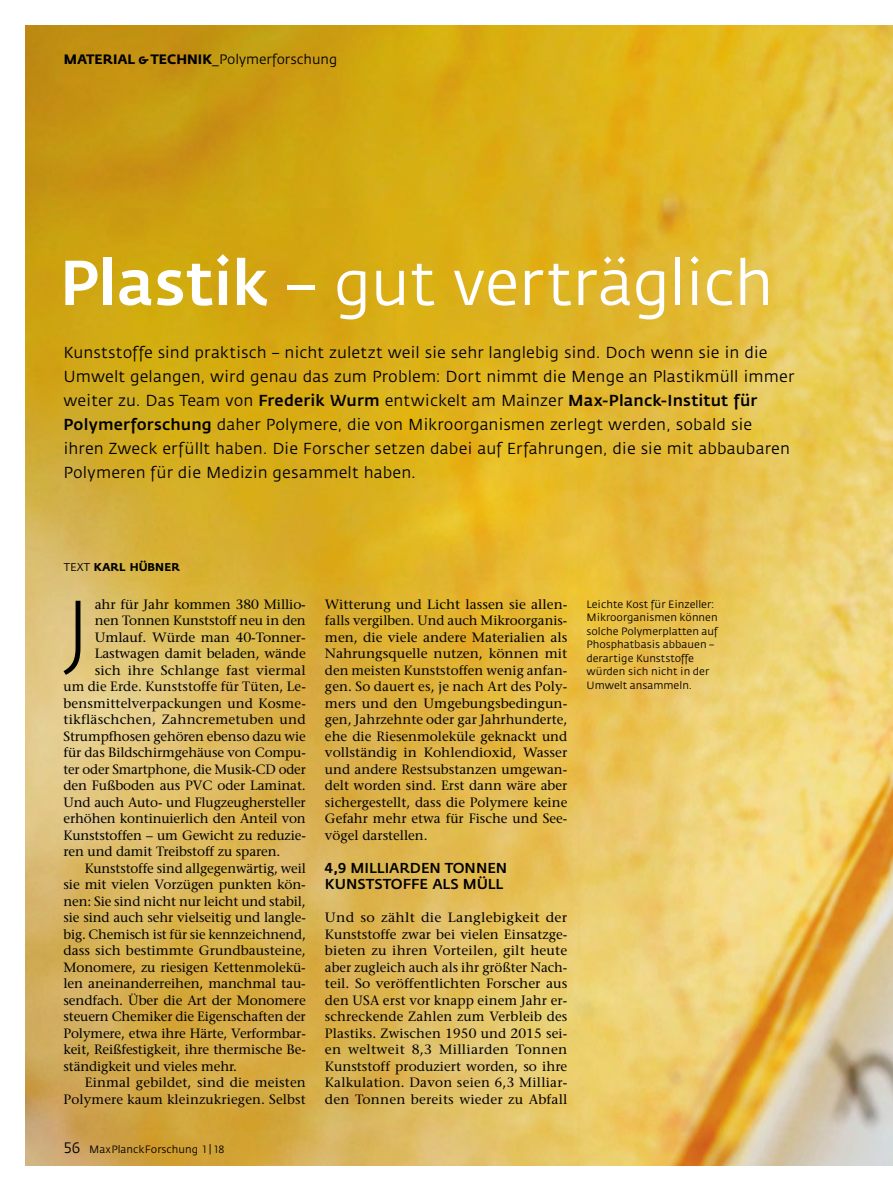
<style>
.page{position:relative;width:893px;height:1191px;background:#fff}
.page>*{position:absolute;margin:0;border:0;box-sizing:border-box;transform-origin:0 0}
.t1{font:300 83.1px "Fedra Sans";color:#000}
.t2{font:62.55px "Fedra Sans";letter-spacing:-.01em;color:#fff}
.t3{font:15.75px/24px "Fedra Sans";letter-spacing:.01em;color:#000}
.t4{font:500 14.25px/16.5px "Fedra Sans";color:#000}
.t5{font:13.5px/16.5px "Stone Serif";letter-spacing:-.01em;color:#000;text-align:justify}
.t6{font:13.5px/16.5px "Stone Serif";letter-spacing:-.01em;color:#000;text-align:justify;scale:1.05 1}
.t7{font:13.5px "Stone Serif";letter-spacing:.01em;color:#000}
.t8{font:13.5px "Fedra Sans";color:#000}
.t9{font:13.5px "Stone Serif";letter-spacing:.015em;color:#000}
.t10{font:700 11.25px "Fedra Sans";letter-spacing:.01em;color:#000}
.t11{font:10.5px/13.5px "Fedra Sans";color:#000}
.s1{font-weight:700}
.s2{font-weight:500}
.s3{font-weight:400}
.s4{font-family:"Fedra Sans Book SC";font-size:15px}
.s5{font-family:"Fedra Sans Book SC"}
.s6{font-family:"Fedra Sans Medium SC";font-weight:400}
</style>
<div class="page">
<img style="left:26px;top:26px;width:867px;height:1139px">
<p class="t8" style="left:64px;top:52px;width:275px"><span class="s1">MATERIAL &amp; TECHNIK</span>_Polymerforschung</p>
<h2 class="t2" style="left:60px;top:250px;width:716px"><span class="s2">Plastik</span> – gut verträglich</h2>
<p class="t3" style="left:63px;top:341px;width:732px">Kunststoffe sind praktisch – nicht zuletzt weil sie sehr langlebig sind. Doch wenn sie in die Umwelt gelangen, wird genau das zum Problem: Dort nimmt die Menge an Plastikmüll immer weiter zu. Das Team von <span class="s2">Frederik Wurm</span> entwickelt am Mainzer <span class="s2">Max-Planck-Institut für Polymerforschung</span> daher Polymere, die von Mikroorganismen zerlegt werden, sobald sie ihren Zweck erfüllt haben. Die Forscher setzen dabei auf Erfahrungen, die sie mit abbaubaren Polymeren für die Medizin gesammelt haben.</p>
<p class="t10" style="left:64px;top:560px;width:118px"><span class="s3">TEXT</span> KARL HÜBNER</p>
<h1 class="t1" style="left:66px;top:586px;width:26px">J</h1>
<p class="t5" style="left:95px;top:595px;width:213px">ahr für Jahr kommen 380 Millio-</p>
<p class="t5" style="left:95px;top:612px;width:213px">nen Tonnen Kunststoff neu in den</p>
<p class="t5" style="left:95px;top:628px;width:213px">Umlauf. Würde man 40-Tonner-</p>
<p class="t5" style="left:95px;top:645px;width:213px">Lastwagen damit beladen, wände</p>
<p class="t7" style="left:95px;top:662px;width:213px">sich ihre Schlange fast viermal</p>
<p class="t7" style="left:63px;top:678px;width:244px">um die Erde. Kunststoffe für Tüten, Le-</p>
<p class="t7" style="left:63px;top:695px;width:244px">bensmittelverpackungen und Kosme-</p>
<p class="t9" style="left:63px;top:711px;width:244px">tikfläschchen, Zahncremetuben und</p>
<p class="t5" style="left:63px;top:727px;width:244px">Strumpfhosen gehören ebenso dazu wie</p>
<p class="t5" style="left:63px;top:744px;width:244px">für das Bildschirmgehäuse von Compu-</p>
<p class="t5" style="left:63px;top:760px;width:244px">ter oder Smartphone, die Musik-CD oder</p>
<p class="t5" style="left:63px;top:777px;width:244px">den Fußboden aus PVC oder Laminat.</p>
<p class="t5" style="left:63px;top:793px;width:244px">Und auch Auto- und Flugzeughersteller</p>
<p class="t5" style="left:63px;top:810px;width:244px">erhöhen kontinuierlich den Anteil von</p>
<p class="t5" style="left:63px;top:826px;width:244px">Kunststoffen – um Gewicht zu reduzie-</p>
<p class="t5" style="left:63px;top:843px;width:218px">ren und damit Treibstoff zu sparen.</p>
<p class="t5" style="left:85px;top:859px;width:223px">Kunststoffe sind allgegenwärtig, weil</p>
<p class="t5" style="left:63px;top:876px;width:244px">sie mit vielen Vorzügen punkten kön-</p>
<p class="t5" style="left:63px;top:892px;width:244px">nen: Sie sind nicht nur leicht und stabil,</p>
<p class="t5" style="left:63px;top:909px;width:244px">sie sind auch sehr vielseitig und langle-</p>
<p class="t5" style="left:63px;top:925px;width:244px">big. Chemisch ist für sie kennzeichnend,</p>
<p class="t5" style="left:63px;top:942px;width:244px">dass sich bestimmte Grundbausteine,</p>
<p class="t5" style="left:63px;top:958px;width:244px">Monomere, zu riesigen Kettenmolekü-</p>
<p class="t5" style="left:63px;top:975px;width:244px">len aneinanderreihen, manchmal tau-</p>
<p class="t5" style="left:63px;top:991px;width:244px">sendfach. Über die Art der Monomere</p>
<p class="t5" style="left:63px;top:1008px;width:244px">steuern Chemiker die Eigenschaften der</p>
<p class="t5" style="left:63px;top:1024px;width:244px">Polymere, etwa ihre Härte, Verformbar-</p>
<p class="t5" style="left:63px;top:1041px;width:244px">keit, Reißfestigkeit, ihre thermische Be-</p>
<p class="t5" style="left:63px;top:1057px;width:175px">ständigkeit und vieles mehr.</p>
<p class="t7" style="left:85px;top:1074px;width:223px">Einmal gebildet, sind die meisten</p>
<p class="t7" style="left:63px;top:1091px;width:244px">Polymere kaum kleinzukriegen. Selbst</p>
<p class="t11" style="left:64px;top:1143px;width:162px"><span class="s4">56</span> MaxPlanckForschung <span class="s5">1 | 18</span></p>
<p class="t5" style="left:325px;top:595px;width:244px">Witterung und Licht lassen sie allen&shy;falls vergilben. Und auch Mikroorganis&shy;men, die viele andere Materialien als Nahrungsquelle nutzen, können mit den meisten Kunststoffen wenig anfan&shy;gen. So dauert es, je nach Art des Poly&shy;mers und den Umgebungsbedingun&shy;gen, Jahrzehnte oder gar Jahrhunderte, ehe die Riesenmoleküle geknackt und vollständig in Kohlendioxid, Wasser und andere Restsubstanzen umgewan&shy;delt worden sind. Erst dann wäre aber sichergestellt, dass die Polymere keine Gefahr mehr etwa für Fische und See&shy;vögel darstellen.</p>
<p class="t4" style="left:325px;top:859px;width:184px"><span class="s6">4,9</span> MILLIARDEN TONNEN<br>KUNSTSTOFFE ALS MÜLL</p>
<p class="t6" style="left:325px;top:909px;width:232px">Und so zählt die Langlebigkeit der Kunststoffe zwar bei vielen Einsatzge&shy;bieten zu ihren Vorteilen, gilt heute aber zugleich auch als ihr größter Nach&shy;teil. So veröffentlichten Forscher aus den USA erst vor knapp einem Jahr er&shy;schreckende Zahlen zum Verbleib des Plastiks. Zwischen 1950 und 2015 sei&shy;en weltweit 8,3 Milliarden Tonnen Kunststoff produziert worden, so ihre Kalkulation. Davon seien 6,3 Milliar&shy;den Tonnen bereits wieder zu Abfall</p>
<p class="t11" style="left:586px;top:597px;width:133px">Leichte Kost für Einzeller:<br>Mikroorganismen können solche Polymerplatten auf<br>Phosphatbasis abbauen – derartige Kunststoffe würden sich nicht in der<br>Umwelt ansammeln.</p>
</div>
